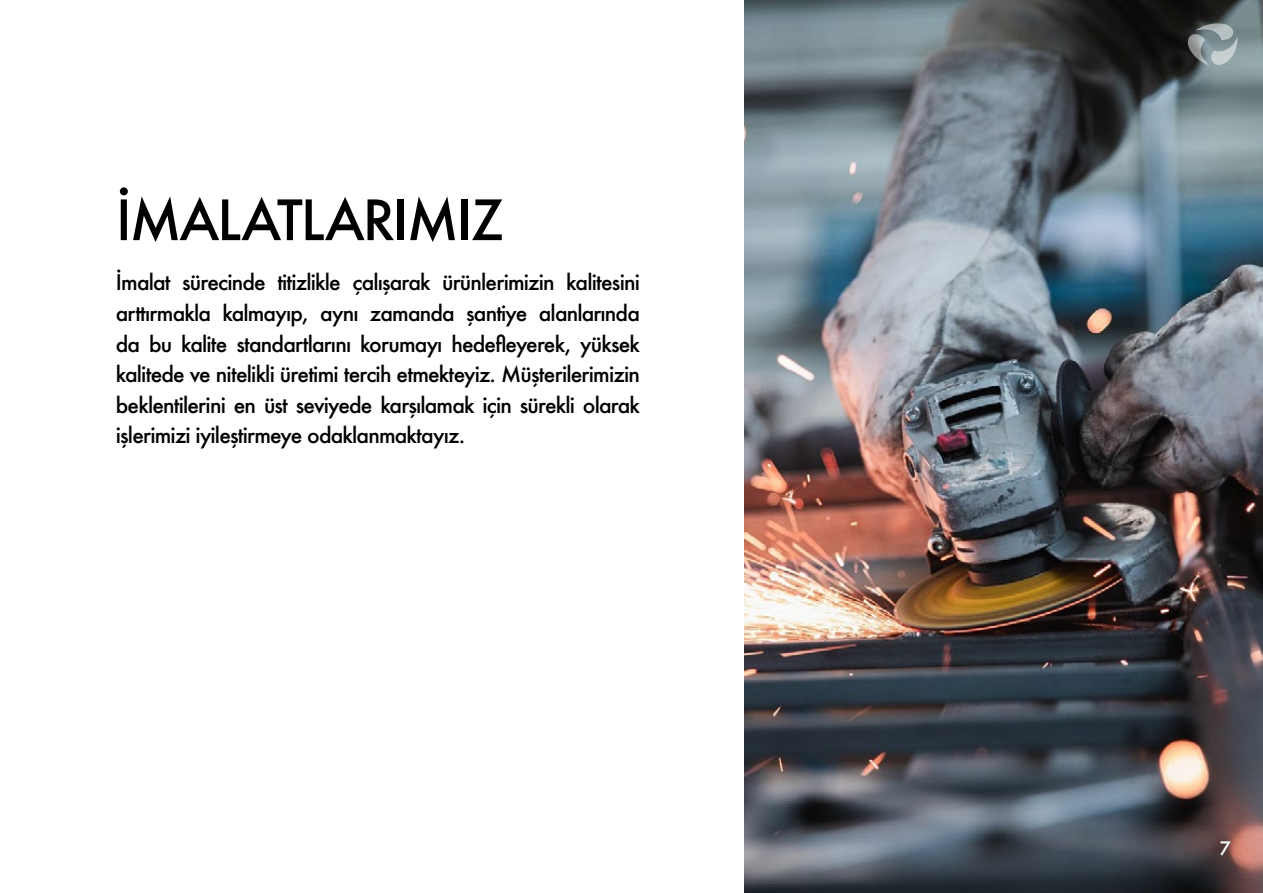
<style>
.page{position:relative;width:1263px;height:893px;background:#fff}
.page>*{position:absolute;margin:0;border:0;box-sizing:border-box;transform-origin:0 0}
.t1{font:500 54px "Futura";letter-spacing:-.04em;color:#000}
.t2{font:500 21px/30.6px "Futura";letter-spacing:-.04em;color:#000;text-align:justify}
.t3{font:500 18px "Futura";color:#fff}
</style>
<div class="page">
<img style="left:744px;top:0;width:519px;height:893px">
<svg style="left:1188px;top:22px;width:50px;height:44px;background:#859192"></svg>
<h1 class="t1" style="left:116px;top:183px;width:390px">İMALATLARIMIZ</h1>
<p class="t2" style="left:116px;top:267px;width:526px">İmalat sürecinde titizlikle çalışarak ürünlerimizin kalitesini arttırmakla kalmayıp, aynı zamanda şantiye alanlarında da bu kalite standartlarını korumayı hedefleyerek, yüksek kalitede ve nitelikli üretimi tercih etmekteyiz. Müşterilerimizin beklentilerini en üst seviyede karşılamak için sürekli olarak işlerimizi iyileştirmeye odaklanmaktayız.</p>
<p class="t3" style="left:1220px;top:836px;width:13px">7</p>
</div>
